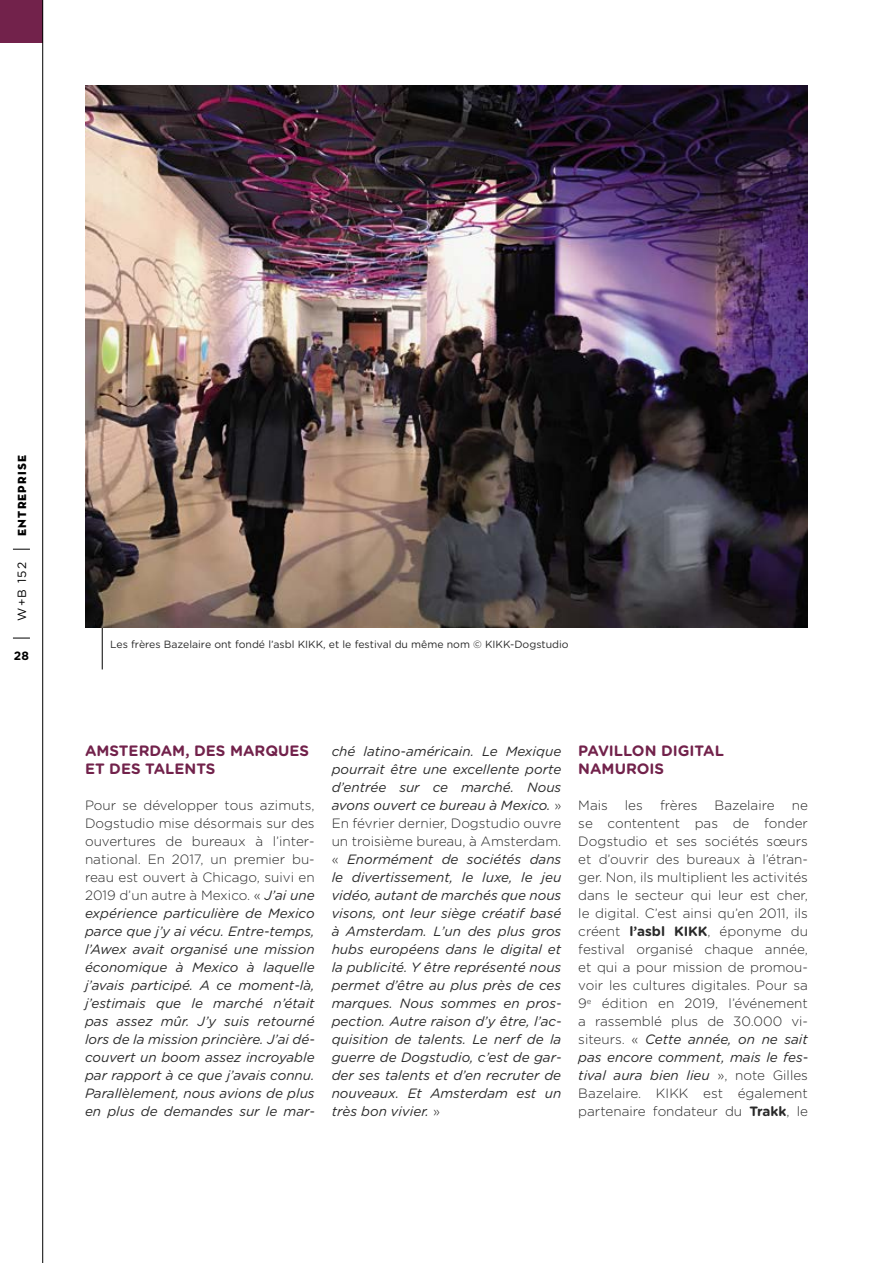
<style>
.page{position:relative;width:893px;height:1263px;background:#fff}
.page>*{position:absolute;margin:0;border:0;box-sizing:border-box;transform-origin:0 0}
.sous-titre{font:700 15px/18px "Gotham Rounded";color:#72224b}
.texte_courant{font:italic 13.5px/18px "Gotham Rounded";color:#292929;text-align:justify}
.texte_courant-2{font:300 13.5px/18px "Gotham Rounded";color:#292929;text-align:justify}
.t1{font:12px "Neutra Disp Titling";letter-spacing:.1em;color:#000}
.t2{font:12px "Gotham Rounded";color:#000}
.t3{font:700 12px "Gotham Rounded";color:#000}
.légende{font:10.5px "Gotham Rounded";color:#292929}
.s1{font-weight:300;font-style:normal}
.s2{font-weight:700}
.s3{font-weight:400;font-style:italic}
</style>
<div class="page">
<hr style="left:102px;top:527px;width:1px;height:142px;background:#000">
<img style="left:85px;top:85px;width:723px;height:542px">
<div style="left:0;top:0;width:43px;height:43px;background:#72224b"></div>
<hr style="left:42px;top:0;width:1px;height:1263px;background:#000">
<svg style="left:13px;top:638px;width:17px;height:1px"></svg>
<svg style="left:13px;top:549px;width:17px;height:1px"></svg>
<p class="t1" style="left:15px;top:536px;width:82px;rotate:-90deg">ENTREPRISE</p>
<p class="t2" style="left:15px;top:621px;width:60px;rotate:-90deg">W+B 152</p>
<p class="t3" style="left:14px;top:649px;width:17px">28</p>
<p class="légende" style="left:110px;top:638px;width:460px">Les frères Bazelaire ont fondé l’asbl KIKK, et le festival du même nom © KIKK-Dogstudio</p>
<p class="sous-titre" style="left:85px;top:742px;width:226px">AMSTERDAM, DES MARQUES<br>ET DES TALENTS</p>
<p class="texte_courant" style="left:85px;top:796px;width:232px"><span class="s1">Pour se développer tous azimuts, Dogstudio mise désormais sur des ouvertures de bureaux à l’inter&shy;national. En 2017, un premier bu&shy;reau est ouvert à Chicago, suivi en 2019 d’un autre à Mexico. «</span> J’ai une expérience particulière de Mexico parce que j’y ai vécu. Entre-temps, l’Awex avait organisé une mission économique à Mexico à laquelle j’avais participé. A ce moment-là, j’estimais que le marché n’était pas assez mûr. J’y suis retourné lors de la mission princière. J’ai dé&shy;couvert un boom assez incroyable par rapport à ce que j’avais connu.<br>Parallèlement, nous avions de plus en plus de demandes sur le mar-</p>
<p class="texte_courant" style="left:332px;top:742px;width:232px">ché latino-américain. Le Mexique pourrait être une excellente porte d’entrée sur ce marché. Nous avons ouvert ce bureau à Mexico. <span class="s1">» En février dernier, Dogstudio ouvre un troisième bureau, à Amsterdam. «</span> Enormément de sociétés dans le divertissement, le luxe, le jeu vidéo, autant de marchés que nous visons, ont leur siège créatif basé à Amsterdam. L’un des plus gros hubs européens dans le digital et la publicité. Y être représenté nous permet d’être au plus près de ces marques. Nous sommes en pros&shy;pection. Autre raison d’y être, l’ac&shy;quisition de talents. Le nerf de la guerre de Dogstudio, c’est de gar&shy;der ses talents et d’en recruter de nouveaux. Et Amsterdam est un très bon vivier. <span class="s1">»</span></p>
<p class="sous-titre" style="left:578px;top:742px;width:147px">PAVILLON DIGITAL<br>NAMUROIS</p>
<p class="texte_courant-2" style="left:578px;top:796px;width:31px">Mais</p>
<p class="texte_courant-2" style="left:625px;top:796px;width:19px">les</p>
<p class="texte_courant-2" style="left:660px;top:796px;width:39px">frères</p>
<p class="texte_courant-2" style="left:715px;top:796px;width:62px">Bazelaire</p>
<p class="texte_courant-2" style="left:578px;top:796px;width:232px;text-indent:213px">ne se contentent pas de fonder Dogstudio et ses sociétés sœurs et d’ouvrir des bureaux à l’étran&shy;ger. Non, ils multiplient les activités dans le secteur qui leur est cher, le digital. C’est ainsi qu’en 2011, ils créent <span class="s2">l’asbl KIKK</span>, éponyme du festival organisé chaque année, et qui a pour mission de promou&shy;voir les cultures digitales. Pour sa 9<sup>e</sup> édition en 2019, l’événement a rassemblé plus de 30.000 vi&shy;siteurs. « <span class="s3">Cette année, on ne sait pas encore comment, mais le fes&shy;tival aura bien lieu</span> », note Gilles Bazelaire. KIKK est également partenaire fondateur du <span class="s2">Trakk</span>, le</p>
</div>
